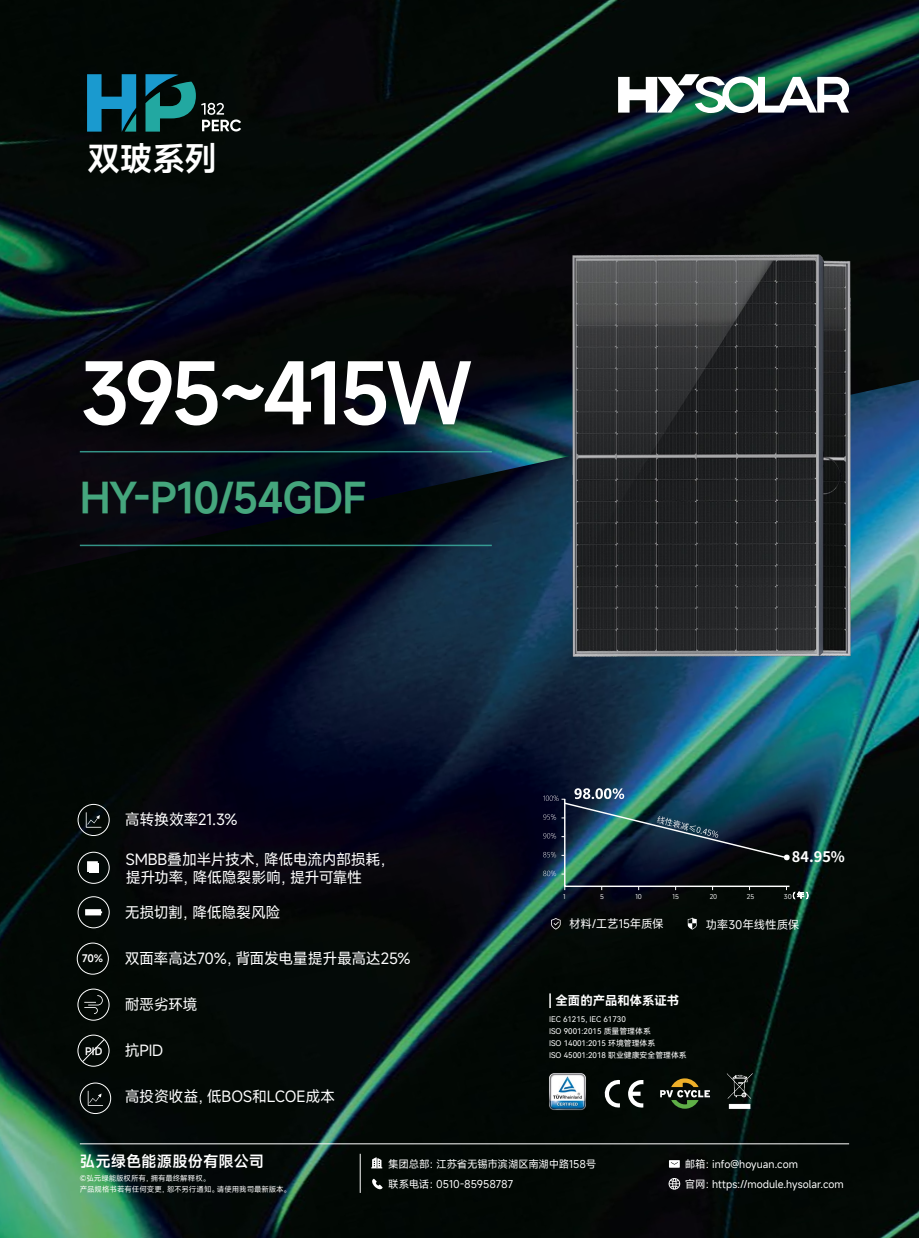
<style>
.page{position:relative;width:919px;height:1238px;background:#fff}
.page>*{position:absolute;margin:0;border:0;box-sizing:border-box;transform-origin:0 0}
.t1{font:600 80.55px "Mi Sans";letter-spacing:-.055em;color:#fff}
.t2{font:600 40.5px "Mi Sans";letter-spacing:-.02em;color:#45a67d}
.t3{font:600 33.3px "Mi Sans";color:#fff}
.t4{font:600 15.3px "Mi Sans";color:#fff}
.t5{font:15px/18px "Mi Sans";letter-spacing:-.025em;color:#fff}
.t6{font:700 14.55px "Source Han Sans CN";color:#fff}
.t7{font:12.3px "Harmony OS Sans SC Bold";color:#fff}
.t8{font:11.55px "Mi Sans";letter-spacing:-.015em;color:#fff}
.t9{font:10.5px "Mi Sans";letter-spacing:-.01em;color:#fff}
.t10{font:600 9.9px "Mi Sans";color:#fff}
.t11{font:7.8px/12px "Harmony OS Sans SC";color:#fff}
.t12{font:7.5px/10.5px "Mi Sans";letter-spacing:-.005em;color:#fff}
.t13{font:6.45px "Mi Sans";color:#fff}
</style>
<div class="page">
<img style="left:0;top:0;width:918px;height:380px">
<img style="left:0;top:380px;width:918px;height:857px">
<svg style="left:618px;top:74px;width:231px;height:39px"></svg>
<hr style="left:80px;top:544px;width:412px;height:2px;background:#3eb6a5">
<hr style="left:80px;top:451px;width:412px;height:1px;background:#3eb6a5">
<svg style="left:145px;top:74px;width:96px;height:58px;background:#1a4342"></svg>
<svg style="left:87px;top:74px;width:49px;height:58px;background:#116684"></svg>
<div style="left:78px;top:804px;width:32px;height:32px;border:1px solid #fff;border-radius:50%"></div>
<svg style="left:86px;top:812px;width:15px;height:15px"></svg>
<div style="left:78px;top:851px;width:32px;height:32px;border:1px solid #fff;border-radius:50%"></div>
<svg style="left:86px;top:860px;width:14px;height:13px"></svg>
<div style="left:78px;top:896px;width:32px;height:32px;border:1px solid #fff;border-radius:50%"></div>
<div style="left:85px;top:909px;width:16px;height:6px;background:#fff"></div>
<div style="left:77px;top:988px;width:32px;height:32px;border:1px solid #fff;border-radius:50%"></div>
<svg style="left:84px;top:995px;width:19px;height:18px"></svg>
<div style="left:77px;top:1034px;width:32px;height:32px;border:1px solid #fff;border-radius:50%"></div>
<svg style="left:82px;top:1038px;width:23px;height:24px"></svg>
<svg style="left:88px;top:1090px;width:15px;height:15px"></svg>
<div style="left:80px;top:1082px;width:31px;height:31px;border:1px solid #fff;border-radius:50%"></div>
<div style="left:77px;top:942px;width:32px;height:32px;border:1px solid #fff;border-radius:50%"></div>
<img style="left:572px;top:162px;width:291px;height:563px">
<img style="left:547px;top:1071px;width:41px;height:40px">
<svg style="left:628px;top:1079px;width:15px;height:28px"></svg>
<svg style="left:603px;top:1079px;width:17px;height:28px"></svg>
<svg style="left:660px;top:1078px;width:50px;height:30px"></svg>
<img style="left:722px;top:1069px;width:33px;height:46px">
<svg style="left:549px;top:993px;width:1px;height:15px"></svg>
<hr style="left:80px;top:1143px;width:769px;height:1px;background:#fff">
<hr style="left:360px;top:1153px;width:1px;height:39px;background:#fff">
<svg style="left:372px;top:1178px;width:10px;height:11px"></svg>
<svg style="left:669px;top:1159px;width:10px;height:8px"></svg>
<svg style="left:371px;top:1157px;width:11px;height:11px"></svg>
<svg style="left:668px;top:1177px;width:12px;height:12px"></svg>
<svg style="left:551px;top:918px;width:9px;height:11px"></svg>
<svg style="left:687px;top:917px;width:9px;height:12px"></svg>
<svg style="left:543px;top:788px;width:265px;height:111px;background:#18303c"></svg>
<h3 class="t3" style="left:87px;top:136px;width:132px">双玻系列</h3>
<h1 class="t1" style="left:80px;top:339px;width:393px">395~415W</h1>
<h2 class="t2" style="left:80px;top:470px;width:288px">HY-P10/54GDF</h2>
<p class="t10" style="left:82px;top:951px;width:22px">70%</p>
<p class="t10" style="left:85px;top:1044px;width:19px">PID</p>
<p class="t5" style="left:125px;top:810px;width:114px">高转换效率21.3%</p>
<p class="t5" style="left:126px;top:850px;width:270px">SMBB叠加半片技术，降低电流内部损耗，提升功率，降低隐裂影响，提升可靠性</p>
<p class="t5" style="left:125px;top:902px;width:157px">无损切割，降低隐裂风险</p>
<p class="t5" style="left:125px;top:949px;width:287px">双面率高达70%，背面发电量提升最高达25%</p>
<p class="t5" style="left:125px;top:995px;width:74px">耐恶劣环境</p>
<p class="t5" style="left:125px;top:1041px;width:40px">抗PID</p>
<p class="t5" style="left:125px;top:1087px;width:212px">高投资收益，低BOS和LCOE成本</p>
<p class="t6" style="left:791px;top:848px;width:54px">84.95%</p>
<p class="t13" style="left:563px;top:891px;width:4px">1</p>
<p class="t13" style="left:600px;top:891px;width:5px">5</p>
<p class="t13" style="left:635px;top:891px;width:8px">10</p>
<p class="t13" style="left:672px;top:891px;width:8px">15</p>
<p class="t13" style="left:709px;top:891px;width:9px">20</p>
<p class="t13" style="left:746px;top:891px;width:9px">25</p>
<p class="t13" style="left:783px;top:891px;width:9px">30</p>
<p class="t8" style="left:569px;top:915px;width:96px">材料/工艺15年质保</p>
<p class="t8" style="left:705px;top:916px;width:95px">功率30年线性质保</p>
<p class="t7" style="left:555px;top:992px;width:125px">全面的产品和体系证书</p>
<p class="t11" style="left:549px;top:1013px;width:139px">IEC 61215, IEC 61730<br>ISO 9001:2015 质量管理体系<br>ISO 14001:2015 环境管理体系<br>ISO 45001:2018 职业健康安全管理体系</p>
<p class="t4" style="left:80px;top:1151px;width:186px">弘元绿色能源股份有限公司</p>
<p class="t12" style="left:80px;top:1173px;width:213px">©弘元绿能版权所有，拥有最终解释权。<br>产品规格书若有任何变更，恕不另行通知。请使用我司最新版本。</p>
<p class="t9" style="left:388px;top:1157px;width:209px">集团总部：江苏省无锡市滨湖区南湖中路158号</p>
<p class="t9" style="left:684px;top:1156px;width:115px">邮箱：info@hoyuan.com</p>
<p class="t9" style="left:388px;top:1176px;width:127px">联系电话：0510-85958787</p>
<p class="t9" style="left:685px;top:1176px;width:160px">官网：https://module.hysolar.com</p>
</div>
